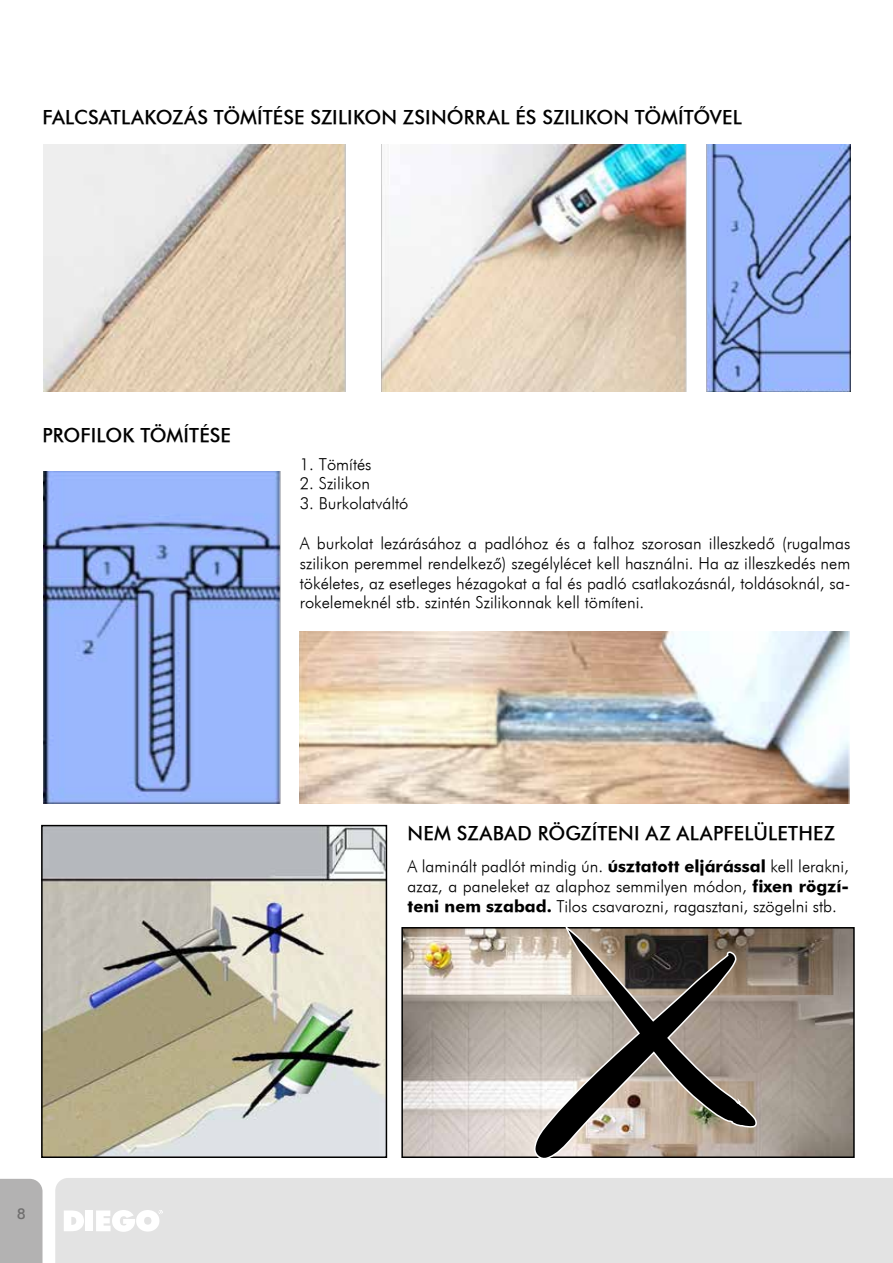
<style>
.page{position:relative;width:893px;height:1263px;background:#fff}
.page>*{position:absolute;margin:0;border:0;box-sizing:border-box;transform-origin:0 0}
.t1{font:19.5px "Futura Md CE Medium";letter-spacing:.005em;color:#000}
.t2{font:16.5px/19.8px "Futura Lt CE Light";color:#000;text-align:justify}
.t3{font:15px "Futura Md CE Medium";color:#706f6f}
.s1{font-family:"Futura Md CE Bold"}
</style>
<div class="page">
<div style="left:0;top:1179px;width:43px;height:84px;background:#b3b2b2"></div>
<div style="left:55px;top:1178px;width:838px;height:85px;background:#e3e3e3"></div>
<svg style="left:64px;top:1210px;width:20px;height:21px"></svg>
<div style="left:85px;top:1210px;width:8px;height:21px;background:#fff"></div>
<svg style="left:96px;top:1210px;width:67px;height:22px"></svg>
<img style="left:44px;top:828px;width:340px;height:327px">
<div style="left:41px;top:825px;width:346px;height:333px;border:2px solid #000"></div>
<img style="left:43px;top:144px;width:807px;height:247px">
<img style="left:43px;top:471px;width:238px;height:332px">
<img style="left:300px;top:631px;width:549px;height:172px">
<img style="left:404px;top:930px;width:448px;height:225px">
<div style="left:401px;top:927px;width:454px;height:231px;border:2px solid #000"></div>
<svg style="left:533px;top:927px;width:226px;height:231px;background:#898077"></svg>
<p class="t1" style="left:43px;top:105px;width:701px">FALCSATLAKOZÁS TÖMÍTÉSE SZILIKON ZSINÓRRAL ÉS SZILIKON TÖMÍTŐVEL</p>
<p class="t1" style="left:43px;top:423px;width:190px">PROFILOK TÖMÍTÉSE</p>
<p class="t2" style="left:300px;top:454px;width:73px">1. Tömítés</p>
<p class="t2" style="left:300px;top:474px;width:72px">2. Szilikon</p>
<p class="t2" style="left:300px;top:494px;width:110px">3. Burkolatváltó</p>
<p class="t2" style="left:300px;top:533px;width:552px">A burkolat lezárásához a padlóhoz és a falhoz szorosan illeszkedő (rugalmas szilikon peremmel rendelkező) szegélylécet kell használni. Ha az illeszkedés nem tökéletes, az esetleges hézagokat a fal és padló csatlakozásnál, toldásoknál, sa&shy;rokelemeknél stb. szintén Szilikonnak kell tömíteni.</p>
<p class="t1" style="left:408px;top:821px;width:429px">NEM SZABAD RÖGZÍTENI AZ ALAPFELÜLETHEZ</p>
<p class="t2" style="left:408px;top:856px;width:443px">A laminált padlót mindig ún. <span class="s1">úsztatott eljárással</span> kell lerakni, azaz, a paneleket az alaphoz semmilyen módon, <span class="s1">fixen rögzí&shy;teni nem szabad.</span> Tilos csavarozni, ragasztani, szögelni stb.</p>
<p class="t3" style="left:17px;top:1204px;width:11px">8</p>
</div>
